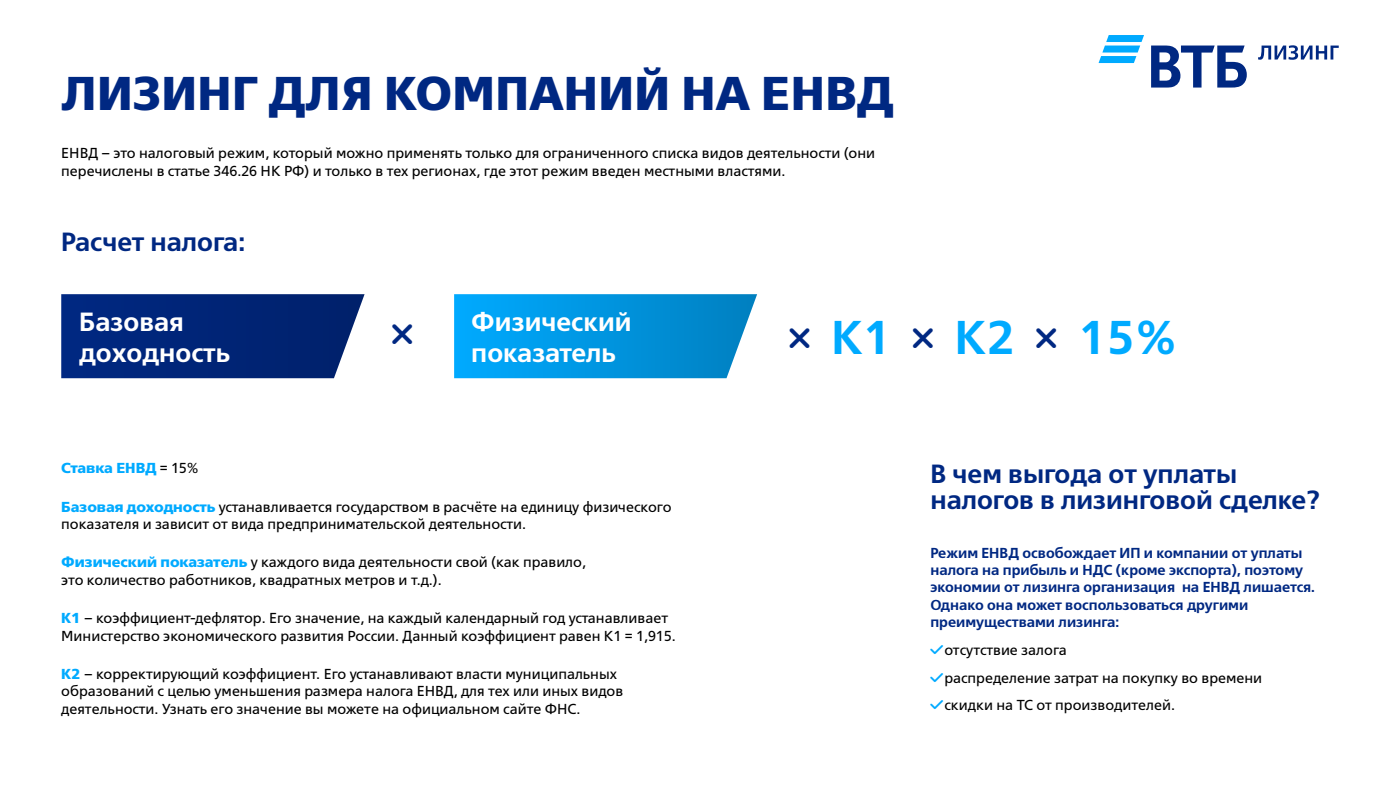
<style>
.page{position:relative;width:1400px;height:788px;background:#fff}
.page>*{position:absolute;margin:0;border:0;box-sizing:border-box;transform-origin:0 0}
.t1{font:700 47.25px "VTB Group";letter-spacing:.01em;color:#002882}
.t2{font:600 47.25px "VTB Group";color:#0af}
.t3{font:600 26.25px/26.2px "VTB Group";color:#002882}
.t4{font:600 26.25px/31.5px "VTB Group";color:#fff}
.t5{font:14.44px/17.3px "VTB Group";color:#000}
.t6{font:600 14.44px/17.3px "VTB Group";color:#002882}
.t7{font:700 14.44px "VTB Group";color:#0af}
.s1{font-weight:400;color:#000}
.s2{font-weight:700;color:#0af}
</style>
<div class="page">
<svg style="left:1099px;top:35px;width:45px;height:28px"></svg>
<svg style="left:1151px;top:45px;width:188px;height:42px"></svg>
<svg style="left:61px;top:294px;width:304px;height:84px;background:#0d307e"></svg>
<svg style="left:454px;top:294px;width:303px;height:84px;background:#0c9ae2"></svg>
<p class="t1" style="left:61px;top:63px;width:834px">ЛИЗИНГ ДЛЯ КОМПАНИЙ НА ЕНВД</p>
<p class="t5" style="left:61px;top:144px;width:815px">ЕНВД – это налоговый режим, который можно применять только для ограниченного списка видов деятельности (они перечислены в статье 346.26 НК РФ) и только в тех регионах, где этот режим введен местными властями.</p>
<p class="t3" style="left:61px;top:229px;width:186px">Расчет налога:</p>
<p class="t4" style="left:79px;top:305px;width:153px">Базовая доходность</p>
<p class="t4" style="left:471px;top:305px;width:162px">Физический показатель</p>
<p class="t2" style="left:832px;top:307px;width:61px">K1</p>
<p class="t2" style="left:955px;top:307px;width:61px">K2</p>
<p class="t2" style="left:1078px;top:307px;width:100px">15%</p>
<p class="t7" style="left:61px;top:459px;width:139px">Ставка ЕНВД <span class="s1">= 15%</span></p>
<p class="t5" style="left:61px;top:497px;width:612px"><span class="s2">Базовая доходность</span> устанавливается государством в расчёте на единицу физического показателя и зависит от вида предпринимательской деятельности.</p>
<p class="t5" style="left:61px;top:553px;width:526px"><span class="s2">Физический показатель</span> у каждого вида деятельности свой (как правило, это количество работников, квадратных метров и т.д.).</p>
<p class="t5" style="left:61px;top:609px;width:616px"><span class="s2">К1</span> – коэффициент-дефлятор. Его значение, на каждый календарный год устанавливает<br>Министерство экономического развития России. Данный коэффициент равен К1 = 1,915.</p>
<p class="t5" style="left:61px;top:664px;width:563px"><span class="s2">К2</span> – корректирующий коэффициент. Его устанавливают власти муниципальных образований с целью уменьшения размера налога ЕНВД, для тех или иных видов деятельности. Узнать его значение вы можете на официальном сайте ФНС.</p>
<p class="t3" style="left:930px;top:460px;width:391px">В чем выгода от уплаты налогов в лизинговой сделке?</p>
<p class="t6" style="left:930px;top:543px;width:386px">Режим ЕНВД освобождает ИП и компании от уплаты налога на прибыль и НДС (кроме экспорта), поэтому экономии от лизинга организация на ЕНВД лишается.<br>Однако она может воспользоваться другими преимуществами лизинга:</p>
<p class="t5" style="left:944px;top:640px;width:124px">отсутствие залога</p>
<p class="t5" style="left:944px;top:668px;width:319px">распределение затрат на покупку во времени</p>
<p class="t5" style="left:944px;top:696px;width:232px">скидки на ТС от производителей.</p>
</div>
